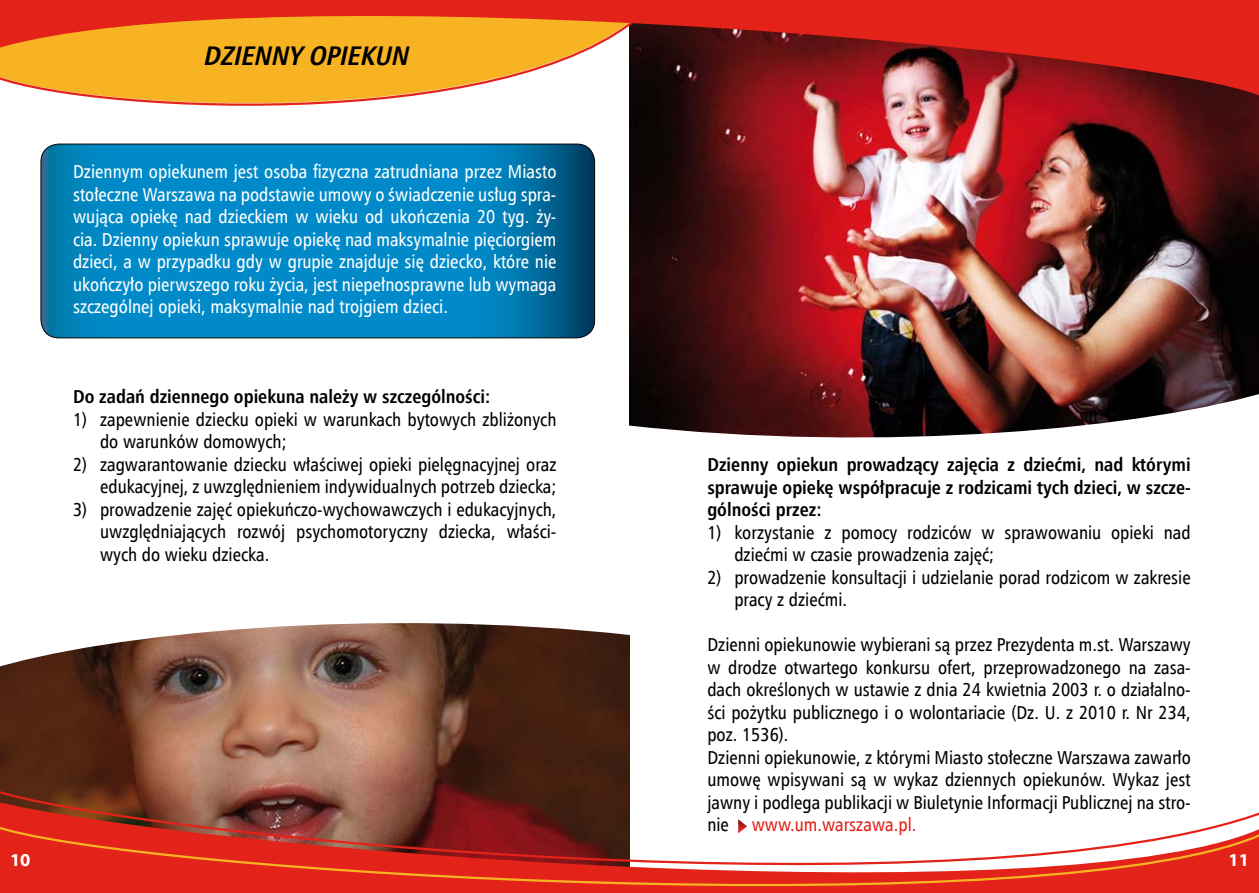
<style>
.page{position:relative;width:1259px;height:893px;background:#fff}
.page>*{position:absolute;margin:0;border:0;box-sizing:border-box;transform-origin:0 0}
.t1{font:italic 700 27px "Humnst 777 Cn EU";color:#000}
.t2{font:18.75px/22.5px "Humnst 777 Cn EU";color:#000}
.t3{font:18.75px/22.5px "Humnst 777 Cn EU";color:#fff;text-align:justify}
.t4{font:700 18.75px/22.5px "Humnst 777 Cn EU";color:#000;text-align:justify}
.t5{font:18px "Myriad Bd Web";color:#fff}
.s1{color:#e32219}
</style>
<div class="page">
<img style="left:0;top:670px;width:629px;height:117px">
<svg style="left:0;top:623px;width:630px;height:47px"></svg>
<img style="left:629px;top:101px;width:630px;height:289px">
<svg style="left:41px;top:144px;width:553px;height:194px;background:#0182bd"></svg>
<div style="left:41px;top:144px;width:554px;height:194px;border:1px solid #000;border-radius:18px"></div>
<svg style="left:130px;top:101px;width:518px;height:36px"></svg>
<svg style="left:0;top:0;width:1259px;height:101px;background:#cd5c2c"></svg>
<svg style="left:0;top:787px;width:1259px;height:35px"></svg>
<svg style="left:0;top:822px;width:1259px;height:71px"></svg>
<svg style="left:738px;top:819px;width:9px;height:14px"></svg>
<svg style="left:629px;top:390px;width:630px;height:48px"></svg>
<h1 class="t1" style="left:203px;top:39px;width:213px">DZIENNY OPIEKUN</h1>
<p class="t3" style="left:73px;top:160px;width:485px">Dziennym opiekunem jest osoba fizyczna zatrudniana przez Miasto stołeczne Warszawa na podstawie umowy o świadczenie usług spra&shy;wująca opiekę nad dzieckiem w wieku od ukończenia 20 tyg. ży&shy;cia. Dzienny opiekun sprawuje opiekę nad maksymalnie pięciorgiem dzieci, a w przypadku gdy w grupie znajduje się dziecko, które nie ukończyło pierwszego roku życia, jest niepełnosprawne lub wymaga szczególnej opieki, maksymalnie nad trojgiem dzieci.</p>
<p class="t4" style="left:73px;top:385px;width:419px">Do zadań dziennego opiekuna należy w szczególności:</p>
<p class="t2" style="left:100px;top:408px;width:458px;text-indent:-27px">1) zapewnienie dziecku opieki w warunkach bytowych zbliżonych do warunków domowych;</p>
<p class="t2" style="left:73px;top:453px;width:485px;text-align:right">2) zagwarantowanie dziecku właściwej opieki pielęgnacyjnej oraz edukacyjnej, z uwzględnieniem indywidualnych potrzeb dziecka;</p>
<p class="t2" style="left:100px;top:498px;width:458px;text-align:justify;text-indent:-27px">3) prowadzenie zajęć opiekuńczo-wychowawczych i edukacyjnych, uwzględniających rozwój psychomotoryczny dziecka, właści&shy;wych do wieku dziecka.</p>
<p class="t4" style="left:707px;top:453px;width:485px">Dzienny opiekun prowadzący zajęcia z dziećmi, nad którymi sprawuje opiekę współpracuje z rodzicami tych dzieci, w szcze&shy;gólności przez:</p>
<p class="t2" style="left:734px;top:521px;width:458px;text-indent:-27px">1) korzystanie z pomocy rodziców w sprawowaniu opieki nad dziećmi w czasie prowadzenia zajęć;</p>
<p class="t2" style="left:734px;top:566px;width:458px;text-indent:-27px">2) prowadzenie konsultacji i udzielanie porad rodzicom w zakresie pracy z dziećmi.</p>
<p class="t2" style="left:707px;top:633px;width:485px">Dzienni opiekunowie wybierani są przez Prezydenta m.st. Warszawy w drodze otwartego konkursu ofert, przeprowadzonego na zasa&shy;dach określonych w ustawie z dnia 24 kwietnia 2003 r. o działalno&shy;ści pożytku publicznego i o wolontariacie (Dz. U. z 2010 r. Nr 234, poz. 1536).<br>Dzienni opiekunowie, z którymi Miasto stołeczne Warszawa zawarło umowę wpisywani są w wykaz dziennych opiekunów. Wykaz jest jawny i podlega publikacji w Biuletynie Informacji Publicznej na stro&shy;nie <span class="s1">www.um.warszawa.pl.</span></p>
<p class="t5" style="left:10px;top:850px;width:22px">10</p>
<p class="t5" style="left:1228px;top:850px;width:22px">11</p>
</div>
